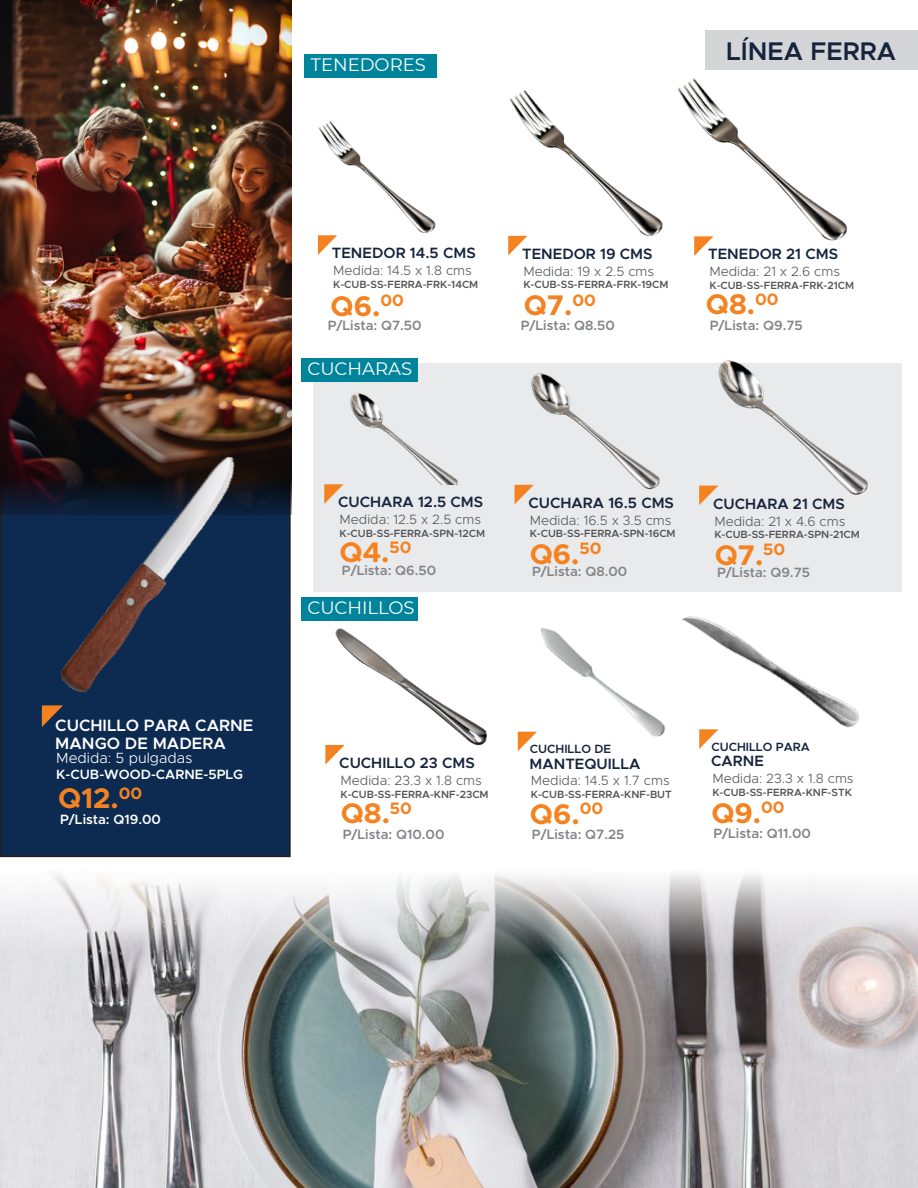
<style>
.page{position:relative;width:918px;height:1188px;background:#fff}
.page>*{position:absolute;margin:0;border:0;box-sizing:border-box;transform-origin:0 0}
.t1{font:700 28.5px "Metropolis";color:#f58220}
.t2{font:600 25.65px "Metropolis";color:#15233d}
.t3{font:18px "Montserrat";color:#fff}
.t4{font:600 16.5px "Metropolis";color:#fff}
.t5{font:600 15px "Metropolis";color:#15233d}
.t6{font:300 14.85px "Metropolis";color:#fff}
.t7{font:300 13.5px "Metropolis";color:#57585a}
.t8{font:600 13.5px "Metropolis";color:#828487}
.t9{font:600 13.5px "Metropolis";color:#fff}
.t10{font:600 12px "Metropolis";color:#15233d}
.t11{font:600 10.5px "Metropolis";color:#545557}
</style>
<div class="page">
<div style="left:1px;top:469px;width:289px;height:387px;background:#0d2b51"></div>
<div style="left:0;top:468px;width:291px;height:389px;border:2px solid #231f20"></div>
<div style="left:313px;top:364px;width:589px;height:228px;background:#e9eaeb"></div>
<img style="left:0;top:873px;width:918px;height:315px">
<img style="left:317px;top:121px;width:119px;height:134px">
<img style="left:508px;top:90px;width:132px;height:166px">
<svg style="left:508px;top:236px;width:19px;height:19px"></svg>
<svg style="left:694px;top:245px;width:11px;height:11px"></svg>
<svg style="left:324px;top:485px;width:19px;height:19px"></svg>
<img style="left:324px;top:363px;width:144px;height:122px">
<img style="left:468px;top:363px;width:177px;height:142px">
<svg style="left:515px;top:485px;width:19px;height:19px"></svg>
<img style="left:325px;top:628px;width:162px;height:137px">
<img style="left:517px;top:627px;width:148px;height:124px">
<svg style="left:518px;top:732px;width:19px;height:19px"></svg>
<img style="left:682px;top:616px;width:177px;height:114px">
<svg style="left:699px;top:729px;width:19px;height:20px"></svg>
<div style="left:301px;top:358px;width:117px;height:24px;background:#00849b"></div>
<img style="left:645px;top:360px;width:228px;height:142px">
<img style="left:640px;top:54px;width:207px;height:191px">
<div style="left:706px;top:31px;width:212px;height:39px;background:#d4d5d7"></div>
<div style="left:301px;top:597px;width:117px;height:24px;background:#00849b"></div>
<svg style="left:42px;top:705px;width:21px;height:22px"></svg>
<div style="left:304px;top:54px;width:133px;height:24px;background:#00849b"></div>
<img style="left:0;top:0;width:291px;height:514px">
<img style="left:28px;top:452px;width:247px;height:241px">
<p class="t3" style="left:311px;top:53px;width:117px">TENEDORES</p>
<p class="t2" style="left:726px;top:35px;width:172px">LÍNEA FERRA</p>
<p class="t4" style="left:55px;top:715px;width:200px">CUCHILLO PARA CARNE</p>
<p class="t4" style="left:55px;top:733px;width:172px">MANGO DE MADERA</p>
<p class="t1" style="left:58px;top:780px;width:86px">Q12.<sup>00</sup></p>
<p class="t9" style="left:60px;top:810px;width:102px">P/Lista: Q19.00</p>
<p class="t6" style="left:56px;top:749px;width:138px">Medida: 5 pulgadas</p>
<p class="t9" style="left:56px;top:766px;width:188px">K-CUB-WOOD-CARNE-5PLG</p>
<p class="t5" style="left:332px;top:244px;width:145px">TENEDOR 14.5 CMS</p>
<p class="t7" style="left:333px;top:262px;width:140px">Medida: 14.5 x 1.8 cms</p>
<p class="t11" style="left:333px;top:278px;width:147px">K-CUB-SS-FERRA-FRK-14CM</p>
<p class="t1" style="left:331px;top:288px;width:75px">Q6.<sup>00</sup></p>
<p class="t8" style="left:328px;top:317px;width:95px">P/Lista: Q7.50</p>
<p class="t3" style="left:307px;top:357px;width:106px">CUCHARAS</p>
<p class="t5" style="left:522px;top:244px;width:132px">TENEDOR 19 CMS</p>
<p class="t7" style="left:523px;top:263px;width:132px">Medida: 19 x 2.5 cms</p>
<p class="t11" style="left:523px;top:278px;width:147px">K-CUB-SS-FERRA-FRK-19CM</p>
<p class="t1" style="left:524px;top:287px;width:74px">Q7.<sup>00</sup></p>
<p class="t8" style="left:521px;top:317px;width:96px">P/Lista: Q8.50</p>
<p class="t5" style="left:708px;top:245px;width:131px">TENEDOR 21 CMS</p>
<p class="t7" style="left:709px;top:263px;width:132px">Medida: 21 x 2.6 cms</p>
<p class="t11" style="left:709px;top:279px;width:146px">K-CUB-SS-FERRA-FRK-21CM</p>
<p class="t1" style="left:706px;top:286px;width:74px">Q8.<sup>00</sup></p>
<p class="t8" style="left:710px;top:317px;width:95px">P/Lista: Q9.75</p>
<p class="t5" style="left:338px;top:493px;width:147px">CUCHARA 12.5 CMS</p>
<p class="t7" style="left:339px;top:511px;width:143px">Medida: 12.5 x 2.5 cms</p>
<p class="t11" style="left:339px;top:527px;width:147px">K-CUB-SS-FERRA-SPN-12CM</p>
<p class="t1" style="left:340px;top:534px;width:73px">Q4.<sup>50</sup></p>
<p class="t8" style="left:342px;top:561px;width:96px">P/Lista: Q6.50</p>
<p class="t3" style="left:307px;top:596px;width:109px">CUCHILLOS</p>
<p class="t5" style="left:529px;top:493px;width:147px">CUCHARA 16.5 CMS</p>
<p class="t7" style="left:530px;top:512px;width:143px">Medida: 16.5 x 3.5 cms</p>
<p class="t11" style="left:530px;top:527px;width:147px">K-CUB-SS-FERRA-SPN-16CM</p>
<p class="t1" style="left:530px;top:536px;width:73px">Q6.<sup>50</sup></p>
<p class="t8" style="left:532px;top:563px;width:97px">P/Lista: Q8.00</p>
<p class="t5" style="left:713px;top:494px;width:133px">CUCHARA 21 CMS</p>
<p class="t7" style="left:714px;top:512px;width:133px">Medida: 21 x 4.6 cms</p>
<p class="t11" style="left:714px;top:528px;width:147px">K-CUB-SS-FERRA-SPN-21CM</p>
<p class="t1" style="left:715px;top:537px;width:72px">Q7.<sup>50</sup></p>
<p class="t8" style="left:717px;top:564px;width:95px">P/Lista: Q9.75</p>
<p class="t5" style="left:339px;top:753px;width:137px">CUCHILLO 23 CMS</p>
<p class="t7" style="left:341px;top:772px;width:143px">Medida: 23.3 x 1.8 cms</p>
<p class="t11" style="left:341px;top:787px;width:150px">K-CUB-SS-FERRA-KNF-23CM</p>
<p class="t1" style="left:341px;top:795px;width:73px">Q8.<sup>50</sup></p>
<p class="t8" style="left:343px;top:825px;width:103px">P/Lista: Q10.00</p>
<p class="t10" style="left:530px;top:741px;width:83px">CUCHILLO DE</p>
<p class="t10" style="left:711px;top:739px;width:100px">CUCHILLO PARA</p>
<p class="t5" style="left:530px;top:754px;width:112px">MANTEQUILLA</p>
<p class="t7" style="left:531px;top:772px;width:140px">Medida: 14.5 x 1.7 cms</p>
<p class="t11" style="left:531px;top:788px;width:142px">K-CUB-SS-FERRA-KNF-BUT</p>
<p class="t5" style="left:711px;top:752px;width:54px">CARNE</p>
<p class="t7" style="left:712px;top:770px;width:143px">Medida: 23.3 x 1.8 cms</p>
<p class="t11" style="left:712px;top:785px;width:141px">K-CUB-SS-FERRA-KNF-STK</p>
<p class="t1" style="left:530px;top:796px;width:75px">Q6.<sup>00</sup></p>
<p class="t8" style="left:532px;top:826px;width:94px">P/Lista: Q7.25</p>
<p class="t1" style="left:711px;top:795px;width:75px">Q9.<sup>00</sup></p>
<p class="t8" style="left:713px;top:825px;width:99px">P/Lista: Q11.00</p>
</div>
